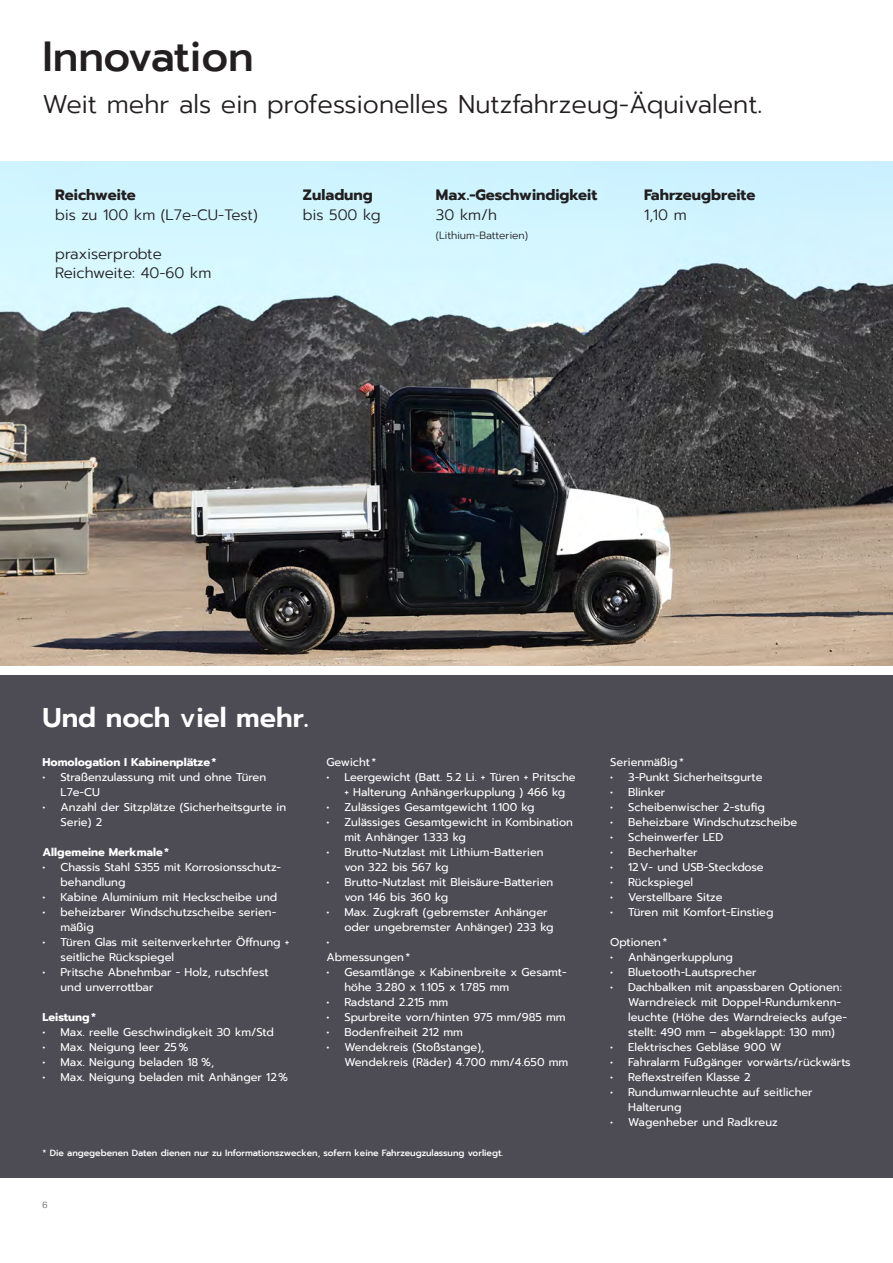
<style>
.page{position:relative;width:893px;height:1263px;background:#fff}
.page>*{position:absolute;margin:0;border:0;box-sizing:border-box;transform-origin:0 0}
.t1{font:500 42px "Prompt";color:#231f20}
.t2{font:600 27px "Prompt";color:#fff}
.t3{font:300 25.5px "Prompt";color:#231f20}
.t4{font:300 15px/19.5px "Prompt";color:#231f20}
.t5{font:700 15px "Prompt";color:#231f20}
.t6{font:11.25px/15px "Prompt";color:#fff}
.t7{font:700 11.25px "Prompt";color:#fff}
.t8{font:300 10.5px "Prompt";color:#231f20}
.t9{font:500 9px "Prompt";color:#fff}
.t10{font:300 9px "Helvetica Neue";color:#4d4c54}
</style>
<div class="page">
<div style="left:0;top:675px;width:893px;height:503px;background:#4d4c54"></div>
<img style="left:0;top:161px;width:893px;height:505px">
<h1 class="t1" style="left:43px;top:26px;width:213px">Innovation</h1>
<h3 class="t3" style="left:43px;top:86px;width:721px">Weit mehr als ein professionelles Nutzfahrzeug-Äquivalent.</h3>
<h3 class="t5" style="left:55px;top:184px;width:82px">Reichweite</h3>
<h3 class="t4" style="left:55px;top:205px;width:204px">bis zu 100 km (L7e-CU-Test)</h3>
<h3 class="t4" style="left:55px;top:244px;width:158px">praxiserprobte<br>Reichweite: 40-60 km</h3>
<h3 class="t5" style="left:303px;top:184px;width:71px">Zuladung</h3>
<h3 class="t4" style="left:303px;top:205px;width:79px">bis 500 kg</h3>
<h3 class="t5" style="left:436px;top:184px;width:163px">Max.-Geschwindigkeit</h3>
<h3 class="t4" style="left:436px;top:205px;width:63px">30 km/h</h3>
<p class="t8" style="left:436px;top:228px;width:94px">(Lithium-Batterien)</p>
<h3 class="t5" style="left:644px;top:184px;width:113px">Fahrzeugbreite</h3>
<h3 class="t4" style="left:644px;top:205px;width:44px">1,10 m</h3>
<h2 class="t2" style="left:43px;top:697px;width:268px">Und noch viel mehr.</h2>
<p class="t7" style="left:43px;top:754px;width:175px">Homologation I Kabinenplätze*</p>
<p class="t6" style="left:61px;top:770px;width:207px;text-indent:-18px">• Straßenzulassung mit und ohne Türen<br>L7e-CU</p>
<p class="t6" style="left:61px;top:800px;width:227px;text-indent:-18px">• Anzahl der Sitzplätze (Sicherheitsgurte in<br>Serie) 2</p>
<p class="t7" style="left:43px;top:844px;width:128px">Allgemeine Merkmale*</p>
<p class="t6" style="left:61px;top:860px;width:222px;text-indent:-18px">• Chassis Stahl S355 mit Korrosionsschutz&shy;behandlung</p>
<p class="t6" style="left:43px;top:890px;width:236px">• Kabine Aluminium mit Heckscheibe und</p>
<p class="t6" style="left:61px;top:905px;width:217px;text-indent:-18px">• beheizbarer Windschutzscheibe serien&shy;mäßig</p>
<p class="t6" style="left:61px;top:935px;width:230px;text-indent:-18px">• Türen Glas mit seitenverkehrter Öffnung + seitliche Rückspiegel</p>
<p class="t6" style="left:61px;top:965px;width:210px;text-indent:-18px">• Pritsche Abnehmbar - Holz, rutschfest und unverrottbar</p>
<p class="t7" style="left:43px;top:1009px;width:55px">Leistung*</p>
<p class="t6" style="left:43px;top:1025px;width:233px">• Max. reelle Geschwindigkeit 30 km/Std</p>
<p class="t6" style="left:43px;top:1040px;width:147px">• Max. Neigung leer 25%</p>
<p class="t6" style="left:43px;top:1055px;width:173px">• Max. Neigung beladen 18 %,</p>
<p class="t6" style="left:43px;top:1070px;width:247px">• Max. Neigung beladen mit Anhänger 12%</p>
<p class="t6" style="left:326px;top:755px;width:51px">Gewicht *</p>
<p class="t6" style="left:344px;top:770px;width:233px;text-indent:-18px">• Leergewicht (Batt. 5.2 Li. + Türen + Pritsche + Halterung Anhängerkupplung ) 466 kg</p>
<p class="t6" style="left:326px;top:800px;width:210px">• Zulässiges Gesamtgewicht 1.100 kg</p>
<p class="t6" style="left:344px;top:815px;width:230px;text-indent:-18px">• Zulässiges Gesamtgewicht in Kombination mit Anhänger 1.333 kg</p>
<p class="t6" style="left:344px;top:845px;width:201px;text-indent:-18px">• Brutto-Nutzlast mit Lithium-Batterien von 322 bis 567 kg</p>
<p class="t6" style="left:344px;top:875px;width:211px;text-indent:-18px">• Brutto-Nutzlast mit Bleisäure-Batterien von 146 bis 360 kg</p>
<p class="t6" style="left:326px;top:905px;width:223px">• Max. Zugkraft (gebremster Anhänger</p>
<p class="t6" style="left:344px;top:920px;width:211px">oder ungebremster Anhänger) 233 kg</p>
<p class="t6" style="left:326px;top:935px;width:4px">•</p>
<p class="t6" style="left:326px;top:950px;width:85px">Abmessungen*</p>
<p class="t6" style="left:344px;top:965px;width:224px;text-indent:-18px">• Gesamtlänge x Kabinenbreite x Gesamt&shy;höhe 3.280 x 1.105 x 1.785 mm</p>
<p class="t6" style="left:326px;top:995px;width:123px">• Radstand 2.215 mm</p>
<p class="t6" style="left:326px;top:1010px;width:241px">• Spurbreite vorn/hinten 975 mm/985 mm</p>
<p class="t6" style="left:326px;top:1025px;width:138px">• Bodenfreiheit 212 mm</p>
<p class="t6" style="left:344px;top:1040px;width:225px;text-indent:-18px">• Wendekreis (Stoßstange),<br>Wendekreis (Räder) 4.700 mm/4.650 mm</p>
<p class="t9" style="left:43px;top:1146px;width:462px">* Die angegebenen Daten dienen nur zu Informationszwecken, sofern keine Fahrzeugzulassung vorliegt.</p>
<p class="t10" style="left:43px;top:1197px;width:7px">6</p>
<p class="t6" style="left:610px;top:755px;width:75px">Serienmäßig*</p>
<p class="t6" style="left:610px;top:770px;width:154px">• 3-Punkt Sicherheitsgurte</p>
<p class="t6" style="left:610px;top:785px;width:57px">• Blinker</p>
<p class="t6" style="left:610px;top:800px;width:156px">• Scheibenwischer 2-stufig</p>
<p class="t6" style="left:610px;top:815px;width:189px">• Beheizbare Windschutzscheibe</p>
<p class="t6" style="left:610px;top:830px;width:115px">• Scheinwerfer LED</p>
<p class="t6" style="left:610px;top:845px;width:89px">• Becherhalter</p>
<p class="t6" style="left:610px;top:860px;width:155px">• 12V- und USB-Steckdose</p>
<p class="t6" style="left:610px;top:875px;width:84px">• Rückspiegel</p>
<p class="t6" style="left:610px;top:890px;width:114px">• Verstellbare Sitze</p>
<p class="t6" style="left:610px;top:905px;width:165px">• Türen mit Komfort-Einstieg</p>
<p class="t6" style="left:610px;top:935px;width:59px">Optionen*</p>
<p class="t6" style="left:610px;top:950px;width:124px">• Anhängerkupplung</p>
<p class="t6" style="left:610px;top:965px;width:148px">• Bluetooth-Lautsprecher</p>
<p class="t6" style="left:628px;top:980px;width:220px;text-indent:-18px">• Dachbalken mit anpassbaren Optionen:<br>Warndreieck mit Doppel-Rundumkenn&shy;leuchte (Höhe des Warndreiecks aufge&shy;stellt: 490 mm – abgeklappt: 130 mm)</p>
<p class="t6" style="left:610px;top:1040px;width:173px">• Elektrisches Gebläse 900 W</p>
<p class="t6" style="left:610px;top:1055px;width:242px">• Fahralarm Fußgänger vorwärts/rückwärts</p>
<p class="t6" style="left:610px;top:1070px;width:142px">• Reflexstreifen Klasse 2</p>
<p class="t6" style="left:628px;top:1085px;width:186px;text-indent:-18px">• Rundumwarnleuchte auf seitlicher<br>Halterung</p>
<p class="t6" style="left:610px;top:1115px;width:169px">• Wagenheber und Radkreuz</p>
</div>
